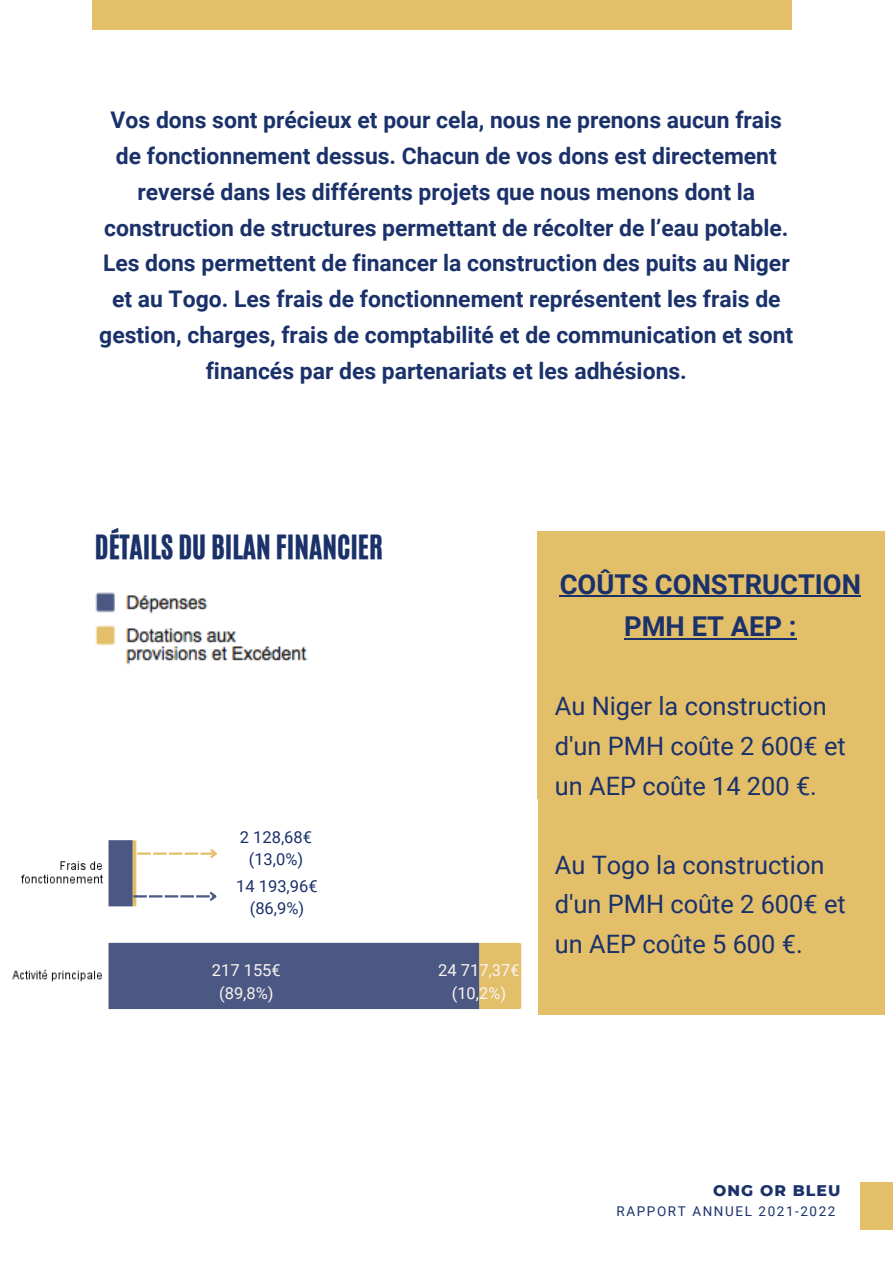
<style>
.page{position:relative;width:893px;height:1264px;background:#fff}
.page>*{position:absolute;margin:0;border:0;box-sizing:border-box;transform-origin:0 0}
.t1{font:28.05px "CA Generated";color:#1a316a}
.t2{font:700 27.3px/42.5px "Roboto";color:#1a316a;text-align:center}
.t3{font:25.35px/39.5px "Roboto";color:#1a316a}
.t4{font:700 22.95px/36px "Roboto";color:#1a316a;text-align:center}
.t5{font:16.5px/22.5px "Roboto";color:#1a316a;text-align:center}
.t6{font:16.5px "Roboto";color:#faf4f1}
.t7{font:800 15.75px "Montserrat";letter-spacing:.07em;color:#1a316a}
.t8{font:13.5px "Roboto";letter-spacing:.12em;color:#1a316a}
</style>
<div class="page">
<div style="left:860px;top:1181px;width:32px;height:48px;background:#e3bf6a"></div>
<div style="left:536px;top:531px;width:348px;height:483px;background:#e3bf6a"></div>
<hr style="left:559px;top:595px;width:302px;height:2px;background:#1a316a">
<hr style="left:624px;top:638px;width:172px;height:1px;background:#1a316a">
<img style="left:12px;top:799px;width:525px;height:215px">
<svg style="left:137px;top:847px;width:83px;height:13px"></svg>
<svg style="left:117px;top:889px;width:102px;height:13px"></svg>
<div style="left:93px;top:0;width:698px;height:30px;background:#e3bf6a"></div>
<img style="left:95px;top:592px;width:213px;height:73px">
<p class="t4" style="left:104px;top:102px;width:686px">Vos dons sont précieux et pour cela, nous ne prenons aucun frais de fonctionnement dessus. Chacun de vos dons est directement reversé dans les différents projets que nous menons dont la construction de structures permettant de récolter de l’eau potable.</p>
<p class="t4" style="left:99px;top:246px;width:695px">Les dons permettent de financer la construction des puits au Niger et au Togo. Les frais de fonctionnement représentent les frais de gestion, charges, frais de comptabilité et de communication et sont financés par des partenariats et les adhésions.</p>
<p class="t1" style="left:95px;top:526px;width:289px">DÉTAILS DU BILAN FINANCIER</p>
<p class="t5" style="left:240px;top:825px;width:74px">2 128,68€ (13,0%)</p>
<p class="t5" style="left:236px;top:875px;width:83px">14 193,96€</p>
<p class="t5" style="left:250px;top:897px;width:56px">(86,9%)</p>
<p class="t6" style="left:212px;top:961px;width:70px">217 155€</p>
<p class="t6" style="left:219px;top:983px;width:56px">(89,8%)</p>
<p class="t6" style="left:438px;top:961px;width:83px">24 717,37€</p>
<p class="t6" style="left:451px;top:983px;width:56px">(10,2%)</p>
<p class="t2" style="left:559px;top:563px;width:303px">COÛTS CONSTRUCTION<br>PMH ET AEP :</p>
<p class="t3" style="left:555px;top:687px;width:292px">Au Niger la construction d'un PMH coûte 2 600€ et un AEP coûte 14 200 €.</p>
<p class="t3" style="left:555px;top:845px;width:292px">Au Togo la construction d'un PMH coûte 2 600€ et un AEP coûte 5 600 €.</p>
<p class="t7" style="left:713px;top:1180px;width:129px">ONG OR BLEU</p>
<p class="t8" style="left:616px;top:1203px;width:220px">RAPPORT ANNUEL 2021-2022</p>
</div>
